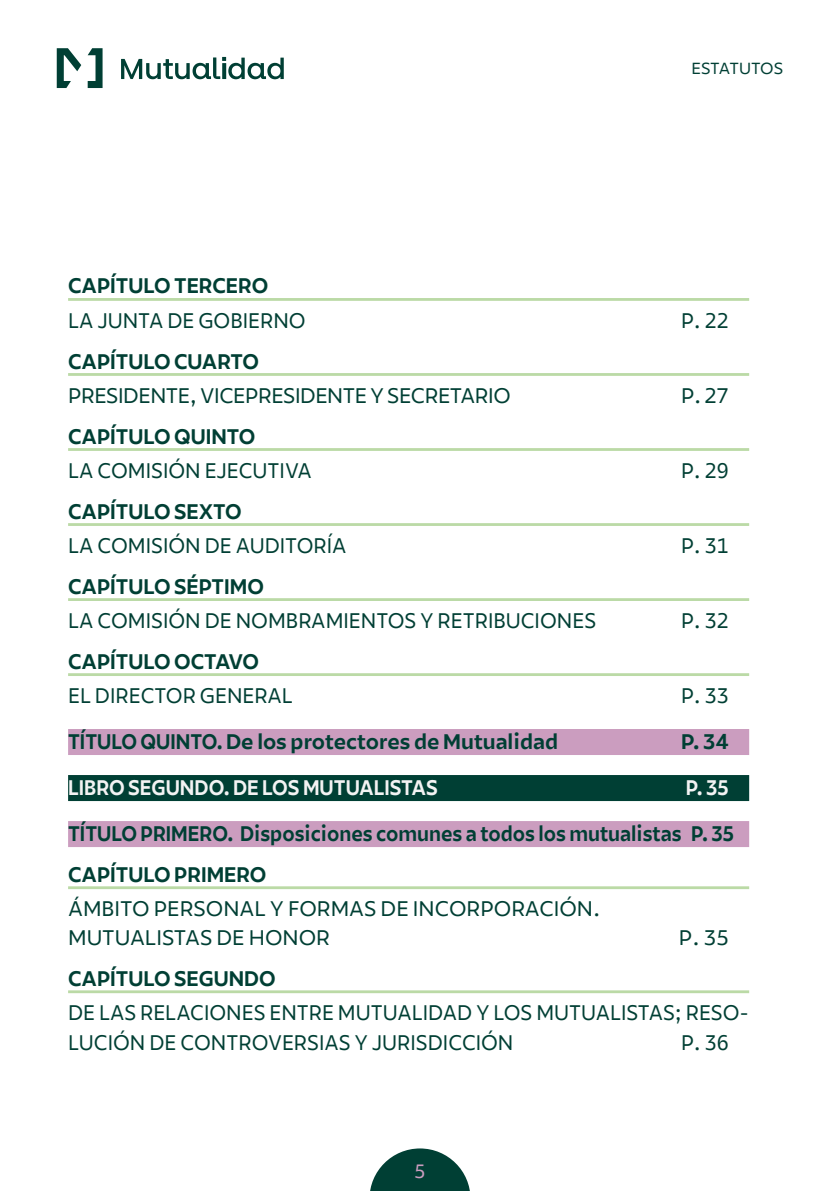
<style>
.page{position:relative;width:840px;height:1191px;background:#fff}
.page>*{position:absolute;margin:0;border:0;box-sizing:border-box;transform-origin:0 0}
.indice_normal{font:21px/29px "Mutualidad";color:#003f34;scale:.95 1}
.indice_capitulo{font:700 21px "Mutualidad";color:#003f34;scale:.95 1}
.indice_negrita{font:700 21px "Mutualidad";color:#003f34;scale:.9 1}
.indice_normal-2{font:21px/29px "Mutualidad";color:#003f34}
.indice_normal-3{font:21px "Mutualidad";letter-spacing:-.02em;color:#003f34}
.indice_LIBRO_-_Copia{font:700 21px "Mutualidad";color:#f3f3f3;scale:.9 1}
.indice_negrita-2{font:700 21px "Mutualidad";color:#003f34}
.t1{font:19.2px "Mutualidad";color:#cb9dbf}
.t2{font:16px "Mutualidad";letter-spacing:-.015em;color:#003f34}
</style>
<div class="page">
<svg style="left:370px;top:1148px;width:100px;height:43px"></svg>
<svg style="left:88px;top:48px;width:14px;height:40px"></svg>
<svg style="left:57px;top:48px;width:24px;height:40px"></svg>
<svg style="left:121px;top:57px;width:162px;height:22px"></svg>
<hr style="left:68px;top:298px;width:680px;height:3px;background:#bbdaa6">
<hr style="left:68px;top:373px;width:680px;height:3px;background:#bbdaa6">
<hr style="left:68px;top:448px;width:680px;height:3px;background:#bbdaa6">
<hr style="left:68px;top:523px;width:680px;height:3px;background:#bbdaa6">
<hr style="left:68px;top:598px;width:680px;height:3px;background:#bbdaa6">
<hr style="left:68px;top:673px;width:680px;height:3px;background:#bbdaa6">
<div style="left:68px;top:729px;width:680px;height:26px;background:#cb9dbf"></div>
<div style="left:68px;top:775px;width:680px;height:26px;background:#003f34"></div>
<div style="left:68px;top:821px;width:680px;height:26px;background:#cb9dbf"></div>
<hr style="left:68px;top:886px;width:680px;height:3px;background:#bbdaa6">
<hr style="left:68px;top:990px;width:680px;height:3px;background:#bbdaa6">
<p class="t2" style="left:691px;top:59px;width:93px">ESTATUTOS</p>
<p class="indice_capitulo" style="left:68px;top:273px;width:212px">CAPÍTULO TERCERO</p>
<p class="indice_normal" style="left:68px;top:306px;width:251px">LA JUNTA DE GOBIERNO</p>
<p class="indice_normal" style="left:680px;top:306px;width:52px">P. 22</p>
<p class="indice_capitulo" style="left:68px;top:348px;width:202px">CAPÍTULO CUARTO</p>
<p class="indice_normal-3" style="left:68px;top:382px;width:444px">PRESIDENTE, VICEPRESIDENTE Y SECRETARIO</p>
<p class="indice_normal-2" style="left:680px;top:381px;width:49px">P. 27</p>
<p class="indice_capitulo" style="left:68px;top:423px;width:198px">CAPÍTULO QUINTO</p>
<p class="indice_normal" style="left:68px;top:456px;width:258px">LA COMISIÓN EJECUTIVA</p>
<p class="indice_normal" style="left:680px;top:456px;width:52px">P. 29</p>
<p class="indice_capitulo" style="left:68px;top:498px;width:184px">CAPÍTULO SEXTO</p>
<p class="indice_normal" style="left:68px;top:531px;width:294px">LA COMISIÓN DE AUDITORÍA</p>
<p class="indice_normal" style="left:680px;top:531px;width:52px">P. 31</p>
<p class="indice_capitulo" style="left:68px;top:573px;width:207px">CAPÍTULO SÉPTIMO</p>
<p class="indice_normal" style="left:68px;top:606px;width:557px">LA COMISIÓN DE NOMBRAMIENTOS Y RETRIBUCIONES</p>
<p class="indice_normal" style="left:680px;top:606px;width:52px">P. 32</p>
<p class="indice_capitulo" style="left:68px;top:648px;width:202px">CAPÍTULO OCTAVO</p>
<p class="indice_normal" style="left:68px;top:681px;width:238px">EL DIRECTOR GENERAL</p>
<p class="indice_normal" style="left:680px;top:681px;width:52px">P. 33</p>
<p class="indice_negrita" style="left:68px;top:728px;width:545px">TÍTULO QUINTO. De los protectores de Mutualidad</p>
<p class="indice_negrita-2" style="left:680px;top:728px;width:49px">P. 34</p>
<p class="indice_LIBRO_-_Copia" style="left:68px;top:774px;width:412px">LIBRO SEGUNDO. DE LOS MUTUALISTAS</p>
<p class="indice_LIBRO_-_Copia" style="left:685px;top:774px;width:49px">P. 35</p>
<p class="indice_negrita" style="left:68px;top:820px;width:741px">TÍTULO PRIMERO. Disposiciones comunes a todos los mutualistas P. 35</p>
<p class="indice_capitulo" style="left:68px;top:861px;width:210px">CAPÍTULO PRIMERO</p>
<p class="indice_normal-2" style="left:68px;top:894px;width:533px">ÁMBITO PERSONAL Y FORMAS DE INCORPORACIÓN.<br>MUTUALISTAS DE HONOR</p>
<p class="indice_normal-2" style="left:678px;top:923px;width:51px">P. 35</p>
<p class="indice_capitulo" style="left:68px;top:965px;width:220px">CAPÍTULO SEGUNDO</p>
<p class="indice_normal" style="left:68px;top:998px;width:718px">DE LAS RELACIONES ENTRE MUTUALIDAD Y LOS MUTUALISTAS; RESO-<br>LUCIÓN DE CONTROVERSIAS Y JURISDICCIÓN</p>
<p class="indice_normal" style="left:680px;top:1027px;width:52px">P. 36</p>
<p class="t1" style="left:414px;top:1158px;width:12px">5</p>
</div>
